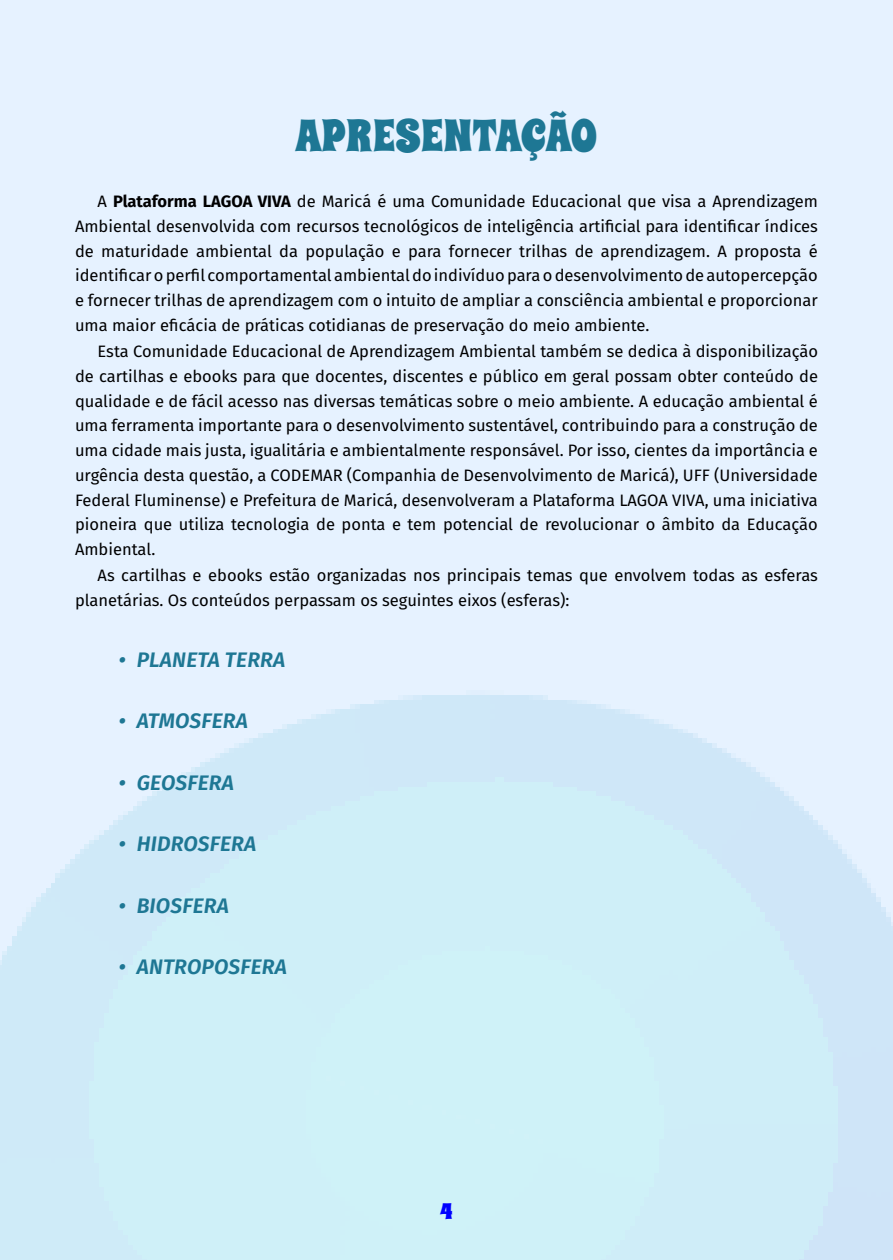
<style>
.page{position:relative;width:893px;height:1260px;background:#fff}
.page>*{position:absolute;margin:0;border:0;box-sizing:border-box;transform-origin:0 0}
.t1{font:45px "Spicy Rice";color:#1e7794}
.t2{font:22.5px "Spicy Rice";color:#00f}
.t3{font:italic 600 21px "Fira Sans";letter-spacing:.01em;color:#1e7794}
.t4{font:16.5px/24.8px "Fira Sans";color:#000;text-align:justify}
.s1{font-weight:700}
</style>
<div class="page">
<div style="left:0;top:0;width:892px;height:1260px;background:linear-gradient(to bottom,#edf3ff,#cdedf7)"></div>
<h1 class="t1" style="left:295px;top:105px;width:303px">APRESENTAÇÃO</h1>
<p class="t4" style="left:75px;top:189px;width:744px;text-indent:23px">A <span class="s1">Plataforma LAGOA VIVA</span> de Maricá é uma Comunidade Educacional que visa a Aprendizagem Ambiental desenvolvida com recursos tecnológicos de inteligência artificial para identificar índices de maturidade ambiental da população e para fornecer trilhas de aprendizagem. A proposta é identificar o perfil comportamental ambiental do indivíduo para o desenvolvimento de autopercepção e fornecer trilhas de aprendizagem com o intuito de ampliar a consciência ambiental e proporcionar uma maior eficácia de práticas cotidianas de preservação do meio ambiente.</p>
<p class="t4" style="left:75px;top:339px;width:744px;text-indent:23px">Esta Comunidade Educacional de Aprendizagem Ambiental também se dedica à disponibilização de cartilhas e ebooks para que docentes, discentes e público em geral possam obter conteúdo de qualidade e de fácil acesso nas diversas temáticas sobre o meio ambiente. A educação ambiental é uma ferramenta importante para o desenvolvimento sustentável, contribuindo para a construção de uma cidade mais justa, igualitária e ambientalmente responsável. Por isso, cientes da importância e urgência desta questão, a CODEMAR (Companhia de Desenvolvimento de Maricá), UFF (Universidade Federal Fluminense) e Prefeitura de Maricá, desenvolveram a Plataforma LAGOA VIVA, uma iniciativa pioneira que utiliza tecnologia de ponta e tem potencial de revolucionar o âmbito da Educação Ambiental.</p>
<p class="t4" style="left:75px;top:563px;width:744px;text-indent:23px">As cartilhas e ebooks estão organizadas nos principais temas que envolvem todas as esferas planetárias. Os conteúdos perpassam os seguintes eixos (esferas):</p>
<p class="t3" style="left:119px;top:642px;width:168px">• PLANETA TERRA</p>
<p class="t3" style="left:119px;top:704px;width:131px">• ATMOSFERA</p>
<p class="t3" style="left:119px;top:765px;width:117px">• GEOSFERA</p>
<p class="t3" style="left:119px;top:827px;width:139px">• HIDROSFERA</p>
<p class="t3" style="left:119px;top:888px;width:112px">• BIOSFERA</p>
<p class="t3" style="left:119px;top:950px;width:170px">• ANTROPOSFERA</p>
<h2 class="t2" style="left:440px;top:1196px;width:14px">4</h2>
</div>
